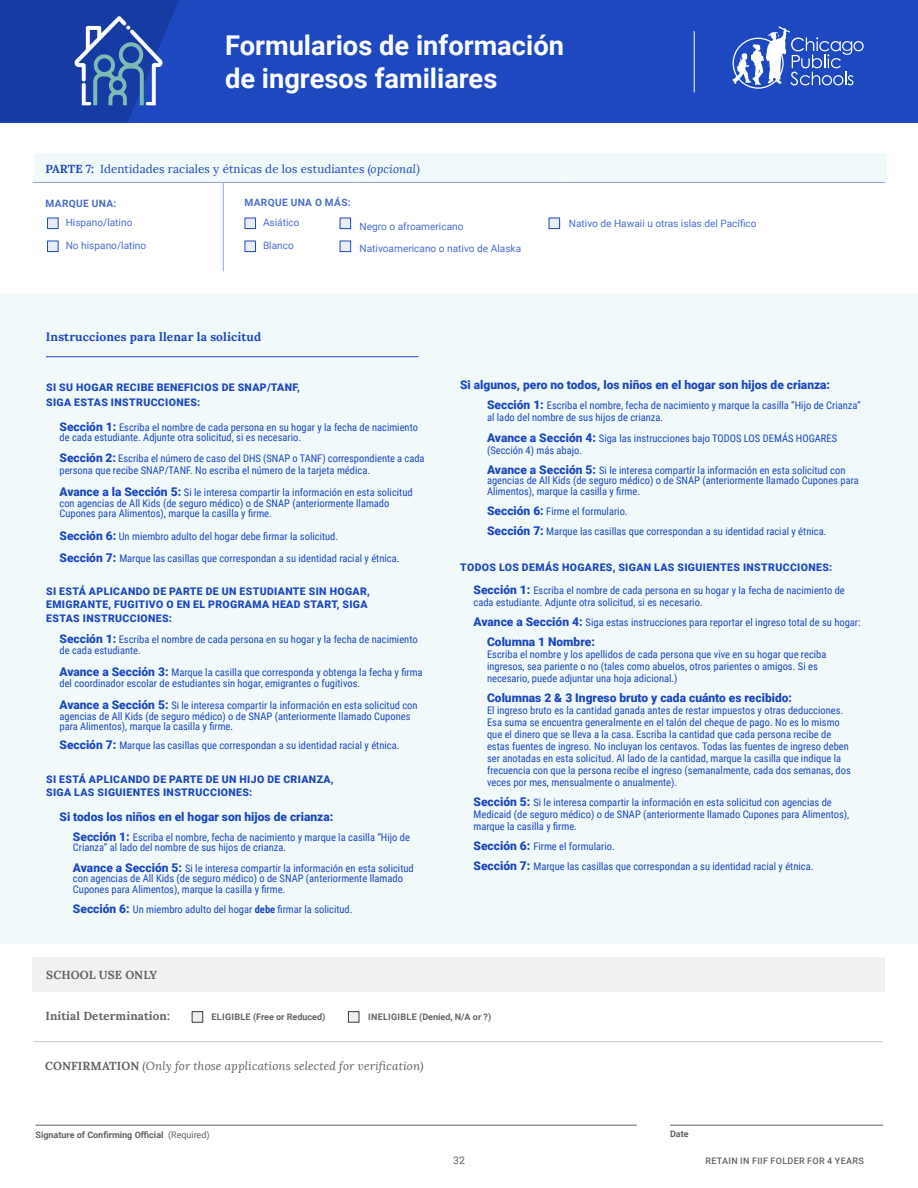
<style>
.page{position:relative;width:918px;height:1188px;background:#fff}
.page>*{position:absolute;margin:0;border:0;box-sizing:border-box;transform-origin:0 0}
.t1{font:700 27.3px/32.7px "Roboto";color:#fff}
.t2{font:900 12px "Roboto";color:#1d48c0}
.t3{font:700 12px "Lora";letter-spacing:.01em;color:#1d48c0}
.t4{font:italic 11.7px "Lora";letter-spacing:.01em;color:#636363}
.t5{font:11.7px "Lora";letter-spacing:.01em;color:#1d48c0}
.t6{font:700 11.7px "Lora";letter-spacing:.01em;color:#636363}
.t7{font:10.5px/12px "Roboto Condensed";color:#1d48c0}
.t8{font:900 10.5px/12.6px "Roboto";letter-spacing:.035em;color:#1d48c0}
.t9{font:10.5px "Roboto";color:#636363}
.t10{font:10.2px "Roboto";color:#4a6dcd}
.t11{font:700 10.2px "Roboto";letter-spacing:.035em;color:#4a6dcd}
.t12{font:700 9px "Roboto";color:#636363}
.t13{font:500 9px "Roboto";letter-spacing:.035em;color:#636363}
.t14{font:700 9px "Roboto";letter-spacing:.035em;color:#636363}
.s1{font-weight:700}
.s2{font-style:italic}
.s3{font-family:"Roboto";font-weight:900;font-size:12px}
.s4{font-weight:700;font-style:normal}
.s5{font-weight:400}
</style>
<div class="page">
<div style="left:0;top:0;width:918px;height:122px;background:#1d48c0"></div>
<hr style="left:694px;top:31px;width:1px;height:61px;background:#fff">
<svg style="left:732px;top:26px;width:132px;height:63px"></svg>
<svg style="left:0;top:0;width:179px;height:122px;background:#264cab"></svg>
<div style="left:34px;top:154px;width:853px;height:29px;background:#f1f9fa"></div>
<svg style="left:47px;top:183px;width:514px;height:88px"></svg>
<hr style="left:33px;top:182px;width:190px;height:1px;background:#8ea3df">
<hr style="left:223px;top:183px;width:1px;height:88px;background:#8ea3df">
<hr style="left:223px;top:182px;width:131px;height:1px;background:#8ea3df">
<hr style="left:354px;top:182px;width:209px;height:1px;background:#8ea3df">
<hr style="left:563px;top:182px;width:322px;height:1px;background:#8ea3df">
<div style="left:47px;top:218px;width:11px;height:11px;background:#e8edf9;border:1px solid #1d48c0"></div>
<div style="left:47px;top:241px;width:11px;height:11px;background:#e8edf9;border:1px solid #1d48c0"></div>
<div style="left:245px;top:218px;width:11px;height:11px;background:#e8edf9;border:1px solid #1d48c0"></div>
<div style="left:245px;top:241px;width:11px;height:11px;background:#e8edf9;border:1px solid #1d48c0"></div>
<div style="left:340px;top:218px;width:11px;height:11px;background:#e8edf9;border:1px solid #1d48c0"></div>
<div style="left:340px;top:241px;width:11px;height:11px;background:#e8edf9;border:1px solid #1d48c0"></div>
<div style="left:549px;top:218px;width:11px;height:11px;background:#e8edf9;border:1px solid #1d48c0"></div>
<hr style="left:35px;top:1125px;width:602px;height:1px;background:#636363">
<hr style="left:670px;top:1125px;width:213px;height:1px;background:#636363">
<div style="left:32px;top:957px;width:853px;height:34px;background:#f1f1f2"></div>
<div style="left:348px;top:1011px;width:11px;height:12px;background:#efefef;border:1px solid #3c3c3c"></div>
<div style="left:192px;top:1011px;width:11px;height:12px;background:#efefef;border:1px solid #3c3c3c"></div>
<hr style="left:34px;top:1041px;width:848px;height:1px;background:#c5c5c5">
<div style="left:0;top:295px;width:918px;height:649px;background:#f1f9fa"></div>
<hr style="left:46px;top:356px;width:372px;height:1px;background:#1d48c0">
<h1 class="t1" style="left:225px;top:28px;width:341px">Formularios de información de ingresos familiares</h1>
<p class="t5" style="left:45px;top:161px;width:376px"><span class="s1">PARTE 7:</span> Identidades raciales y étnicas de los estudiantes <span class="s2">(opcional)</span></p>
<p class="t11" style="left:46px;top:196px;width:72px">MARQUE UNA:</p>
<p class="t10" style="left:66px;top:216px;width:68px">Hispano/latino</p>
<p class="t10" style="left:66px;top:239px;width:82px">No hispano/latino</p>
<p class="t11" style="left:244px;top:195px;width:108px">MARQUE UNA O MÁS:</p>
<p class="t10" style="left:263px;top:216px;width:38px">Asiático</p>
<p class="t10" style="left:263px;top:239px;width:32px">Blanco</p>
<p class="t10" style="left:360px;top:219px;width:106px">Negro o afroamericano</p>
<p class="t10" style="left:360px;top:242px;width:163px">Nativoamericano o nativo de Alaska</p>
<p class="t3" style="left:46px;top:329px;width:217px">Instrucciones para llenar la solicitud</p>
<p class="t10" style="left:569px;top:216px;width:189px">Nativo de Hawaii u otras islas del Pacífico</p>
<p class="t8" style="left:46px;top:380px;width:255px;line-height:14.4px">SI SU HOGAR RECIBE BENEFICIOS DE SNAP/TANF,<br>SIGA ESTAS INSTRUCCIONES:</p>
<p class="t7" style="left:59px;top:422px;width:360px;line-height:10.5px"><span class="s3">Sección 1:</span> Escriba el nombre de cada persona en su hogar y la fecha de nacimiento de cada estudiante. Adjunte otra solicitud, si es necesario.</p>
<p class="t7" style="left:59px;top:451px;width:367px"><span class="s3">Sección 2:</span> Escriba el número de caso del DHS (SNAP o TANF) correspondiente a cada persona que recibe SNAP/TANF. No escriba el número de la tarjeta médica.</p>
<p class="t7" style="left:59px;top:487px;width:355px;line-height:10.5px"><span class="s3">Avance a la Sección 5:</span> Si le interesa compartir la información en esta solicitud con agencias de All Kids (de seguro médico) o de SNAP (anteriormente llamado<br>Cupones para Alimentos), marque la casilla y firme.</p>
<p class="t7" style="left:59px;top:524px;width:341px;line-height:22.5px"><span class="s3">Sección 6:</span> Un miembro adulto del hogar debe firmar la solicitud.<br><span class="s3">Sección 7:</span> Marque las casillas que correspondan a su identidad racial y étnica.</p>
<p class="t8" style="left:46px;top:584px;width:325px">SI ESTÁ APLICANDO DE PARTE DE UN ESTUDIANTE SIN HOGAR,<br>EMIGRANTE, FUGITIVO O EN EL PROGRAMA HEAD START, SIGA</p>
<p class="t8" style="left:46px;top:611px;width:127px">ESTAS INSTRUCCIONES:</p>
<p class="t7" style="left:59px;top:634px;width:360px;line-height:10.5px"><span class="s3">Sección 1:</span> Escriba el nombre de cada persona en su hogar y la fecha de nacimiento de cada estudiante.</p>
<p class="t7" style="left:59px;top:667px;width:365px;line-height:10.5px"><span class="s3">Avance a Sección 3:</span> Marque la casilla que corresponda y obtenga la fecha y firma del coordinador escolar de estudiantes sin hogar, emigrantes o fugitivos.</p>
<p class="t7" style="left:59px;top:700px;width:360px;line-height:10.5px"><span class="s3">Avance a Sección 5:</span> Si le interesa compartir la información en esta solicitud con agencias de All Kids (de seguro médico) o de SNAP (anteriormente llamado Cupones para Alimentos), marque la casilla y firme.</p>
<p class="t7" style="left:59px;top:739px;width:341px"><span class="s3">Sección 7:</span> Marque las casillas que correspondan a su identidad racial y étnica.</p>
<p class="t8" style="left:46px;top:773px;width:289px">SI ESTÁ APLICANDO DE PARTE DE UN HIJO DE CRIANZA,<br>SIGA LAS SIGUIENTES INSTRUCCIONES:</p>
<p class="t2" style="left:59px;top:808px;width:275px">Si todos los niños en el hogar son hijos de crianza:</p>
<p class="t7" style="left:73px;top:832px;width:339px;line-height:10.5px"><span class="s3">Sección 1:</span> Escriba el nombre, fecha de nacimiento y marque la casilla “Hijo de<br>Crianza” al lado del nombre de sus hijos de crianza.</p>
<p class="t7" style="left:73px;top:862px;width:342px;line-height:10.5px"><span class="s3">Avance a Sección 5:</span> Si le interesa compartir la información en esta solicitud con agencias de All Kids (de seguro médico) o de SNAP (anteriormente llamado<br>Cupones para Alimentos), marque la casilla y firme.</p>
<p class="t7" style="left:73px;top:902px;width:281px"><span class="s3">Sección 6:</span> Un miembro adulto del hogar <span class="s1">debe</span> firmar la solicitud.</p>
<p class="t2" style="left:460px;top:377px;width:372px">Si algunos, pero no todos, los niños en el hogar son hijos de crianza:</p>
<p class="t7" style="left:487px;top:399px;width:375px"><span class="s3">Sección 1:</span> Escriba el nombre, fecha de nacimiento y marque la casilla “Hijo de Crianza” al lado del nombre de sus hijos de crianza.</p>
<p class="t7" style="left:487px;top:431px;width:352px"><span class="s3">Avance a Sección 4:</span> Siga las instrucciones bajo TODOS LOS DEMÁS HOGARES (Sección 4) más abajo.</p>
<p class="t7" style="left:487px;top:464px;width:373px;line-height:10.5px"><span class="s3">Avance a Sección 5:</span> Si le interesa compartir la información en esta solicitud con agencias de All Kids (de seguro médico) o de SNAP (anteriormente llamado Cupones para<br>Alimentos), marque la casilla y firme.</p>
<p class="t7" style="left:487px;top:501px;width:341px;line-height:20.1px"><span class="s3">Sección 6:</span> Firme el formulario.<br><span class="s3">Sección 7:</span> Marque las casillas que correspondan a su identidad racial y étnica.</p>
<p class="t8" style="left:460px;top:560px;width:374px">TODOS LOS DEMÁS HOGARES, SIGAN LAS SIGUIENTES INSTRUCCIONES:</p>
<p class="t7" style="left:474px;top:584px;width:373px"><span class="s3">Sección 1:</span> Escriba el nombre de cada persona en su hogar y la fecha de nacimiento de cada estudiante. Adjunte otra solicitud, si es necesario.</p>
<p class="t7" style="left:474px;top:616px;width:389px"><span class="s3">Avance a Sección 4:</span> Siga estas instrucciones para reportar el ingreso total de su hogar:</p>
<p class="t2" style="left:487px;top:633px;width:109px">Columna 1 Nombre:</p>
<p class="t7" style="left:487px;top:648px;width:341px">Escriba el nombre y los apellidos de cada persona que vive en su hogar que reciba ingresos, sea pariente o no (tales como abuelos, otros parientes o amigos. Si es necesario, puede adjuntar una hoja adicional.)</p>
<p class="t2" style="left:487px;top:689px;width:307px">Columnas 2 &amp; 3 Ingreso bruto y cada cuánto es recibido:</p>
<p class="t7" style="left:487px;top:704px;width:365px">El ingreso bruto es la cantidad ganada antes de restar impuestos y otras deducciones.<br>Esa suma se encuentra generalmente en el talón del cheque de pago. No es lo mismo que el dinero que se lleva a la casa. Escriba la cantidad que cada persona recibe de estas fuentes de ingreso. No incluyan los centavos. Todas las fuentes de ingreso deben ser anotadas en esta solicitud. Al lado de la cantidad, marque la casilla que indique la frecuencia con que la persona recibe el ingreso (semanalmente, cada dos semanas, dos veces por mes, mensualmente o anualmente).</p>
<p class="t7" style="left:474px;top:796px;width:377px"><span class="s3">Sección 5:</span> Si le interesa compartir la información en esta solicitud con agencias de<br>Medicaid (de seguro médico) o de SNAP (anteriormente llamado Cupones para Alimentos), marque la casilla y firme.</p>
<p class="t7" style="left:474px;top:836px;width:341px;line-height:20.1px"><span class="s3">Sección 6:</span> Firme el formulario.<br><span class="s3">Sección 7:</span> Marque las casillas que correspondan a su identidad racial y étnica.</p>
<p class="t6" style="left:46px;top:967px;width:113px">SCHOOL USE ONLY</p>
<p class="t6" style="left:46px;top:1008px;width:126px">Initial Determination:</p>
<p class="t12" style="left:212px;top:1011px;width:115px">ELIGIBLE (Free or Reduced)</p>
<p class="t14" style="left:368px;top:1011px;width:125px">INELIGIBLE (Denied, N/A or ?)</p>
<p class="t4" style="left:45px;top:1059px;width:380px"><span class="s4">CONFIRMATION</span> (Only for those applications selected for verification)</p>
<p class="t12" style="left:35px;top:1129px;width:176px">Signature of Confirming Official <span class="s5">(Required)</span></p>
<p class="t12" style="left:670px;top:1127px;width:20px">Date</p>
<p class="t9" style="left:453px;top:1153px;width:13px">32</p>
<p class="t13" style="left:706px;top:1155px;width:160px">RETAIN IN FIIF FOLDER FOR 4 YEARS</p>
</div>
